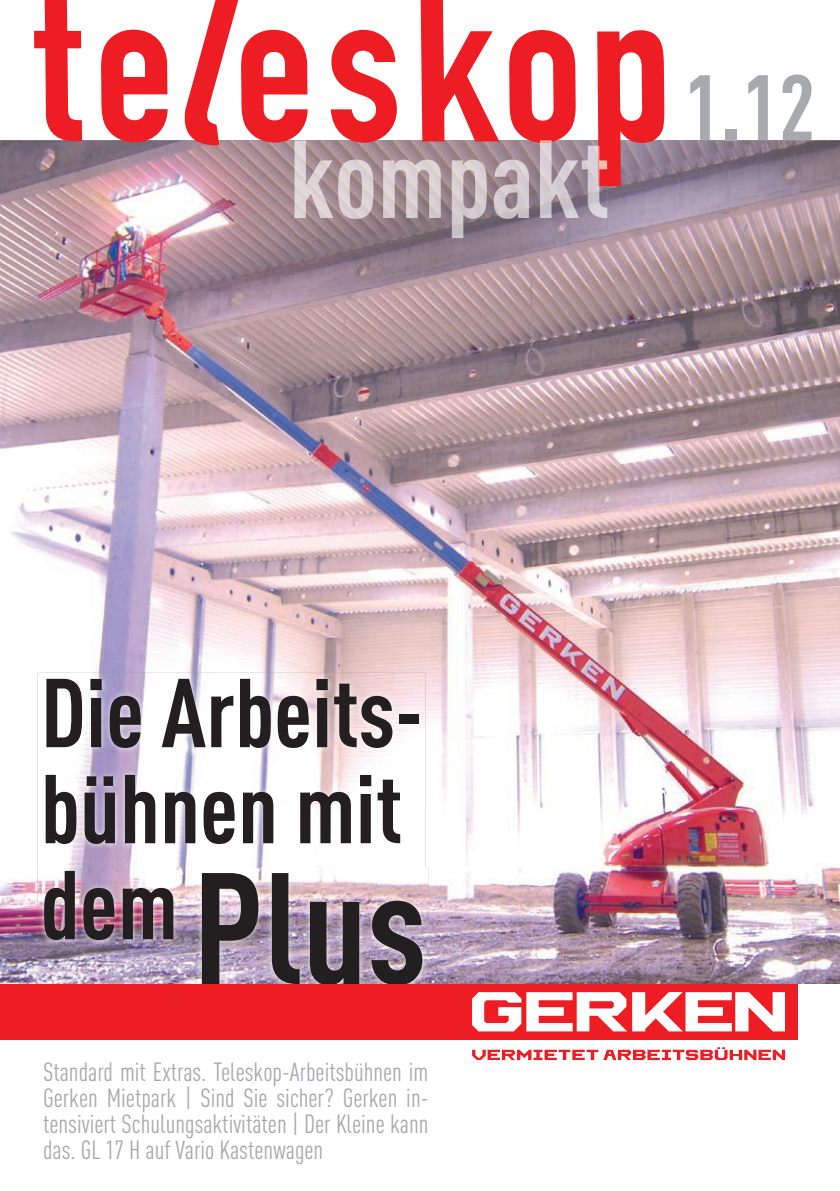
<style>
.page{position:relative;width:840px;height:1191px;background:#fff}
.page>*{position:absolute;margin:0;border:0;box-sizing:border-box;transform-origin:0 0}
.t1{font:700 156px "DIN Cond";color:#231f20}
.t2{font:700 96px/96px "DIN Cond";color:#231f20}
.t3{font:700 91.2px "DIN Cond";color:#a8a9ad}
.t4{font:26px/26px "DIN Cond";color:#a8a9ad;text-align:justify}
</style>
<div class="page">
<img style="left:0;top:140px;width:839px;height:844px">
<svg style="left:34px;top:0;width:48px;height:141px"></svg>
<svg style="left:101px;top:30px;width:66px;height:112px"></svg>
<svg style="left:181px;top:0;width:126px;height:145px"></svg>
<img style="left:294px;top:140px;width:313px;height:98px">
<svg style="left:330px;top:30px;width:67px;height:113px"></svg>
<svg style="left:420px;top:0;width:79px;height:141px"></svg>
<svg style="left:509px;top:30px;width:66px;height:113px"></svg>
<svg style="left:597px;top:30px;width:67px;height:156px"></svg>
<img style="left:38px;top:672px;width:387px;height:274px">
<img style="left:195px;top:867px;width:233px;height:117px">
<img style="left:195px;top:867px;width:230px;height:79px">
<div style="left:0;top:984px;width:796px;height:55px;background:#ee1d23"></div>
<svg style="left:472px;top:992px;width:312px;height:39px"></svg>
<svg style="left:472px;top:1047px;width:312px;height:13px"></svg>
<h2 class="t2" style="left:41px;top:662px;width:384px">Die Arbeits&shy;bühnen mit</h2>
<h1 class="t1" style="left:41px;top:833px;width:387px"><sup>dem</sup>Plus</h1>
<p class="t4" style="left:43px;top:1058px;width:387px">Standard mit Extras. Teleskop-Arbeitsbühnen im Gerken Mietpark | Sind Sie sicher? Gerken in&shy;tensiviert Schulungsaktivitäten | Der Kleine kann das. GL 17 H auf Vario Kastenwagen</p>
<h3 class="t3" style="left:683px;top:52px;width:133px">1.12</h3>
</div>
